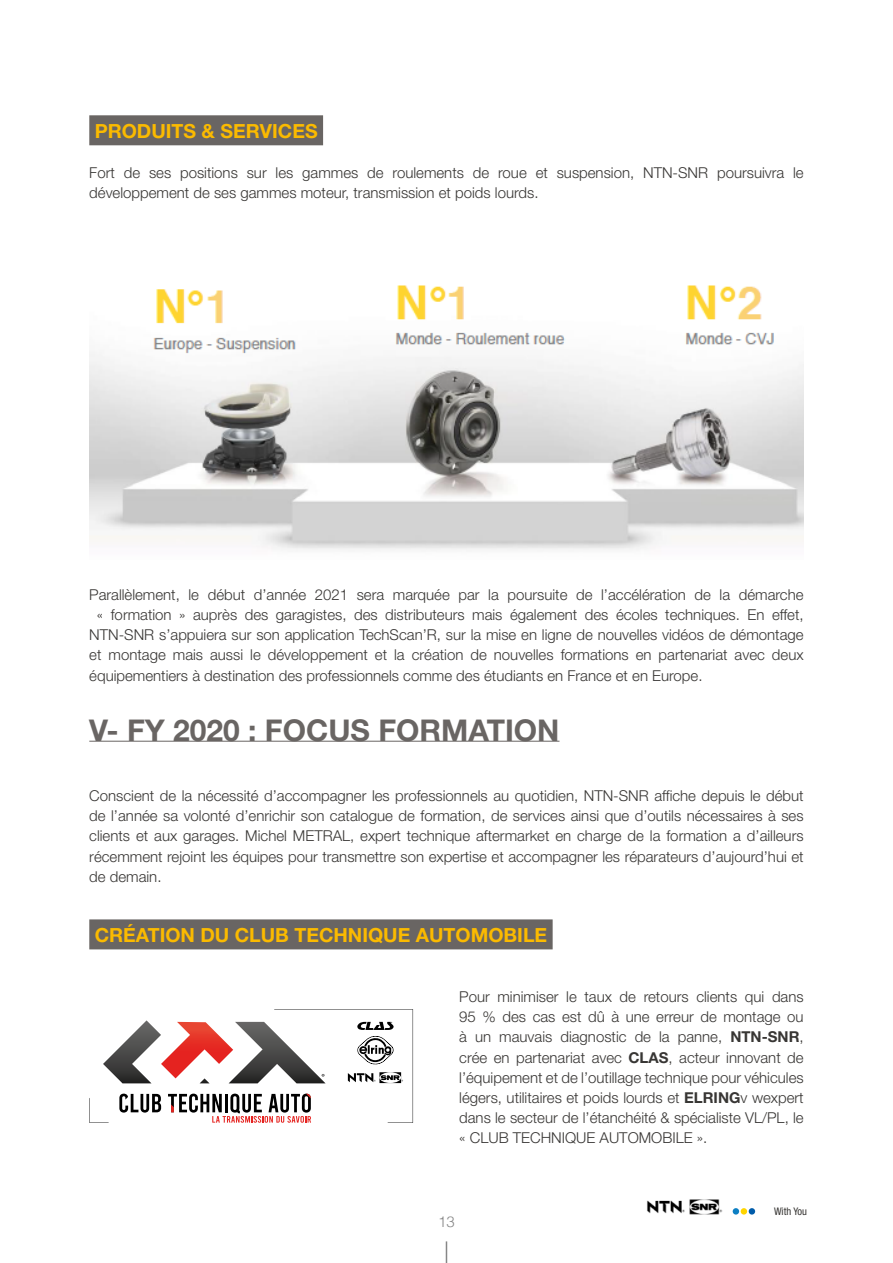
<style>
.page{position:relative;width:893px;height:1263px;background:#fff}
.page>*{position:absolute;margin:0;border:0;box-sizing:border-box;transform-origin:0 0}
.t1{font:700 30px "Helvetica Neue";color:#696563}
.t2{font:700 19.5px "Helvetica Neue";color:#fbba00}
.t3{font:300 15px/20.1px "Helvetica Neue";color:#383634;text-align:justify}
.t4{font:300 15px "Helvetica";color:#878787}
.t5{font:condensed 10.5px "Helvetica Neue";color:#383634}
.s1{font-weight:700}
</style>
<div class="page">
<svg style="left:446px;top:1241px;width:1px;height:22px"></svg>
<svg style="left:733px;top:1208px;width:22px;height:6px"></svg>
<img style="left:647px;top:1199px;width:75px;height:16px">
<img style="left:89px;top:285px;width:715px;height:265px">
<hr style="left:89px;top:741px;width:470px;height:1px;background:#696563">
<div style="left:89px;top:919px;width:464px;height:30px;background:#696563"></div>
<div style="left:89px;top:115px;width:234px;height:30px;background:#696563"></div>
<svg style="left:89px;top:1009px;width:324px;height:114px"></svg>
<h2 class="t2" style="left:95px;top:119px;width:224px">PRODUITS &amp; SERVICES</h2>
<p class="t3" style="left:89px;top:162px;width:716px">Fort de ses positions sur les gammes de roulements de roue et suspension, NTN-SNR poursuivra le développement de ses gammes moteur, transmission et poids lourds.</p>
<p class="t3" style="left:89px;top:584px;width:716px">Parallèlement, le début d’année 2021 sera marquée par la poursuite de l’accélération de la démarche</p>
<p class="t3" style="left:97px;top:605px;width:708px">« formation » auprès des garagistes, des distributeurs mais également des écoles techniques. En effet,</p>
<p class="t3" style="left:89px;top:625px;width:716px">NTN-SNR s’appuiera sur son application TechScan’R, sur la mise en ligne de nouvelles vidéos de démontage</p>
<p class="t3" style="left:89px;top:645px;width:716px">et montage mais aussi le développement et la création de nouvelles formations en partenariat avec deux</p>
<p class="t3" style="left:89px;top:665px;width:615px">équipementiers à destination des professionnels comme des étudiants en France et en Europe.</p>
<h1 class="t1" style="left:89px;top:712px;width:472px">V- FY 2020 : FOCUS FORMATION</h1>
<p class="t3" style="left:89px;top:785px;width:716px">Conscient de la nécessité d’accompagner les professionnels au quotidien, NTN-SNR affiche depuis le début de l’année sa volonté d’enrichir son catalogue de formation, de services ainsi que d’outils nécessaires à ses clients et aux garages. Michel METRAL, expert technique aftermarket en charge de la formation a d’ailleurs récemment rejoint les équipes pour transmettre son expertise et accompagner les réparateurs d’aujourd’hui et de demain.</p>
<h2 class="t2" style="left:95px;top:923px;width:454px">CRÉATION DU CLUB TECHNIQUE AUTOMOBILE</h2>
<p class="t3" style="left:459px;top:986px;width:346px">Pour minimiser le taux de retours clients qui dans 95 % des cas est dû à une erreur de montage ou à un mauvais diagnostic de la panne, <span class="s1">NTN-SNR</span>, crée en partenariat avec <span class="s1">CLAS</span>, acteur innovant de l’équipement et de l’outillage technique pour véhicules légers, utilitaires et poids lourds et <span class="s1">ELRING</span>v wexpert dans le secteur de l’étanchéité &amp; spécialiste VL/PL, le « CLUB TECHNIQUE AUTOMOBILE ».</p>
<p class="t4" style="left:438px;top:1208px;width:18px">13</p>
<p class="t5" style="left:774px;top:1205px;width:35px">With You</p>
</div>
